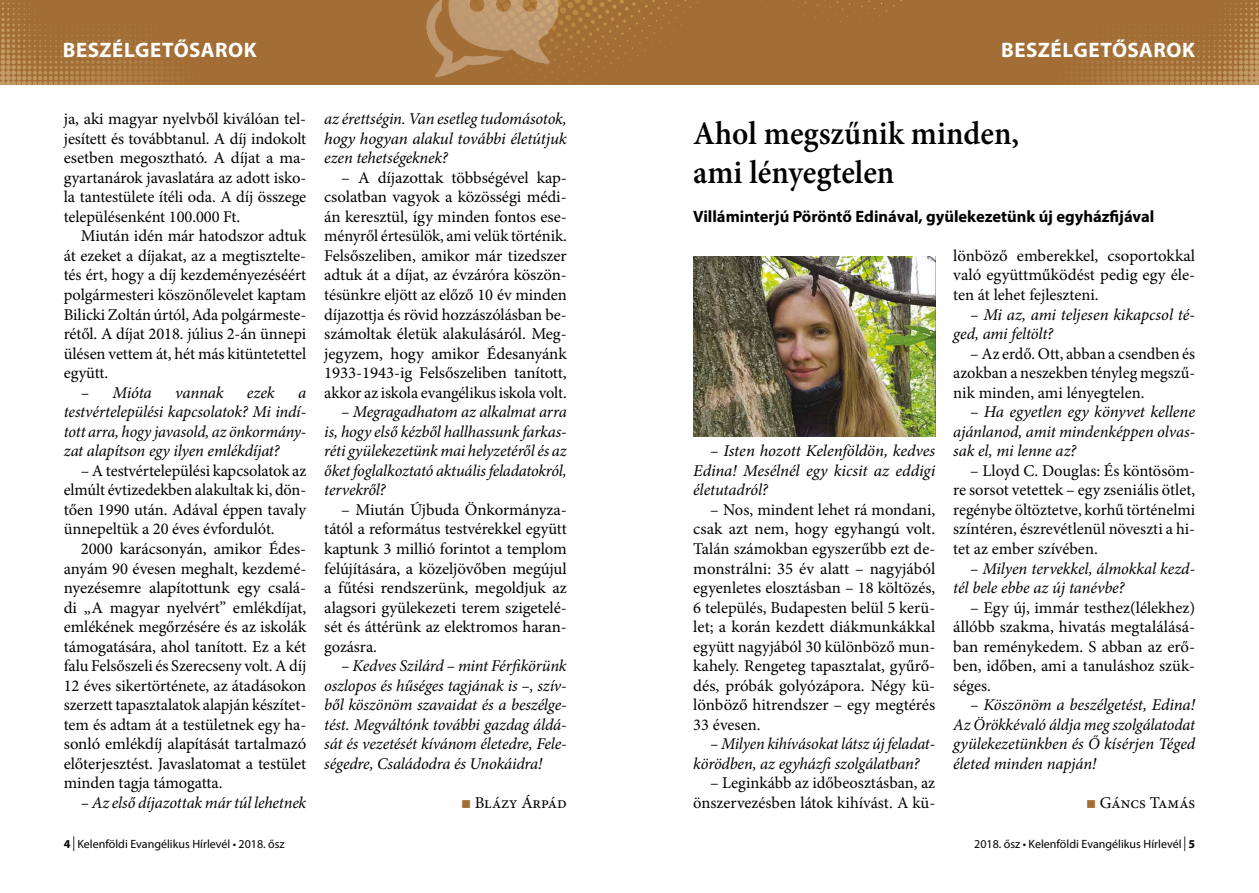
<style>
.page{position:relative;width:1259px;height:893px;background:#fff}
.page>*{position:absolute;margin:0;border:0;box-sizing:border-box;transform-origin:0 0}
.t1{font:600 33px/39.2px "Minion Pro";color:#000;scale:.95 1}
.t2{font:700 21px "Myriad Pro";letter-spacing:.025em;color:#fff}
.t3{font:16.5px/19.5px "Minion Pro";letter-spacing:-.005em;color:#000;text-align:justify}
.t4{font:italic 16.5px/19.5px "Minion Pro";letter-spacing:-.01em;color:#000;text-align:justify}
.t5{font:700 16.5px "Myriad Pro";color:#000}
.t6{font:12px "Myriad Pro";color:#000}
.s1{color:#a36e35}
.s2{font-weight:700}
.s3{font-size:21.6px}
</style>
<div class="page">
<div style="left:0;top:0;width:1259px;height:85px;background:#a36e35"></div>
<svg style="left:0;top:2px;width:163px;height:83px"></svg>
<svg style="left:1092px;top:2px;width:167px;height:83px"></svg>
<svg style="left:562px;top:0;width:340px;height:84px"></svg>
<img style="left:426px;top:0;width:136px;height:80px">
<img style="left:693px;top:256px;width:242px;height:181px">
<p class="t2" style="left:63px;top:36px;width:195px">BESZÉLGETŐSAROK</p>
<p class="t2" style="left:1001px;top:36px;width:195px">BESZÉLGETŐSAROK</p>
<p class="t3" style="left:64px;top:109px;width:244px">ja, aki magyar nyelvből kiválóan tel&shy;jesített és továbbtanul. A díj indokolt esetben megosztható. A díjat a ma&shy;gyartanárok javaslatára az adott isko&shy;la tantestülete ítéli oda. A díj összege településenként 100.000 Ft.</p>
<p class="t3" style="left:64px;top:226px;width:244px;text-indent:17px">Miután idén már hatodszor adtuk át ezeket a díjakat, az a megtisztelte&shy;tés ért, hogy a díj kezdeményezéséért polgármesteri köszönőlevelet kaptam Bilicki Zoltán úrtól, Ada polgármeste&shy;rétől. A díjat 2018. július 2-án ünnepi ülésen vettem át, hét más kitüntetettel együtt.</p>
<p class="t4" style="left:81px;top:383px;width:73px">– Mióta</p>
<p class="t4" style="left:175px;top:383px;width:50px">vannak</p>
<p class="t4" style="left:247px;top:383px;width:29px">ezek</p>
<p class="t4" style="left:64px;top:383px;width:244px;text-indent:234px">a testvértelepülési kapcsolatok? Mi indí&shy;tott arra, hogy javasold, az önkormány&shy;zat alapítson egy ilyen emlékdíjat?</p>
<p class="t3" style="left:64px;top:461px;width:244px;text-indent:17px">– A testvértelepülési kapcsolatok az elmúlt évtizedekben alakultak ki, dön&shy;tően 1990 után. Adával éppen tavaly ünnepeltük a 20 éves évfordulót.</p>
<p class="t3" style="left:64px;top:539px;width:244px;text-indent:17px">2000 karácsonyán, amikor Édes&shy;anyám 90 évesen meghalt, kezdemé&shy;nyezésemre alapítottunk egy csalá&shy;di „A magyar nyelvért” emlékdíjat, emlékének megőrzésére és az iskolák támogatására, ahol tanított. Ez a két falu Felsőszeli és Szerecseny volt. A díj 12 éves sikertörténete, az átadásokon szerzett tapasztalatok alapján készítet&shy;tem és adtam át a testületnek egy ha&shy;sonló emlékdíj alapítását tartalmazó előterjesztést. Javaslatomat a testület minden tagja támogatta.</p>
<p class="t4" style="left:81px;top:793px;width:227px">– Az első díjazottak már túl lehetnek</p>
<p class="t4" style="left:324px;top:109px;width:244px">az érettségin. Van esetleg tudomásotok, hogy hogyan alakul további életútjuk ezen tehetségeknek?</p>
<p class="t3" style="left:324px;top:168px;width:244px;text-indent:17px">– A díjazottak többségével kap&shy;csolatban vagyok a közösségi médi&shy;án keresztül, így minden fontos ese&shy;ményről értesülök, ami velük történik.<br>Felsőszeliben, amikor már tizedszer adtuk át a díjat, az évzáróra köszön&shy;tésünkre eljött az előző 10 év minden díjazottja és rövid hozzászólásban be&shy;számoltak életük alakulásáról. Meg&shy;jegyzem, hogy amikor Édesanyánk 1933-1943-ig Felsőszeliben tanított, akkor az iskola evangélikus iskola volt.</p>
<p class="t4" style="left:324px;top:402px;width:244px;text-indent:17px">– Megragadhatom az alkalmat arra is, hogy első kézből hallhassunk farkas&shy;réti gyülekezetünk mai helyzetéről és az őket foglalkoztató aktuális feladatokról, tervekről?</p>
<p class="t3" style="left:324px;top:500px;width:244px;text-indent:17px">– Miután Újbuda Önkormányza&shy;tától a református testvérekkel együtt kaptunk 3 millió forintot a templom felújítására, a közeljövőben megújul a fűtési rendszerünk, megoldjuk az alagsori gyülekezeti terem szigetelé&shy;sét és áttérünk az elektromos haran&shy;gozásra.</p>
<p class="t4" style="left:324px;top:656px;width:244px;text-indent:17px">– Kedves Szilárd – mint Férfikörünk oszlopos és hűséges tagjának is –, szív&shy;ből köszönöm szavaidat és a beszélge&shy;tést. Megváltónk további gazdag áldá&shy;sát és vezetését kívánom életedre, Fele&shy;ségedre, Családodra és Unokáidra!</p>
<p class="t3" style="left:461px;top:793px;width:107px"><span class="s1">■</span> Blázy Árpád</p>
<h1 class="t1" style="left:693px;top:113px;width:345px">Ahol megszűnik minden, ami lényegtelen</h1>
<p class="t5" style="left:693px;top:205px;width:463px">Villáminterjú Pöröntő Edinával, gyülekezetünk új egyházfijával</p>
<p class="t4" style="left:693px;top:441px;width:243px;text-indent:17px">– Isten hozott Kelenföldön, kedves Edina! Mesélnél egy kicsit az eddigi életutadról?</p>
<p class="t3" style="left:693px;top:500px;width:243px;text-indent:17px">– Nos, mindent lehet rá mondani, csak azt nem, hogy egyhangú volt.<br>Talán számokban egyszerűbb ezt de&shy;monstrálni: 35 év alatt – nagyjából egyenletes elosztásban – 18 költözés, 6 település, Budapesten belül 5 kerü&shy;let; a korán kezdett diákmunkákkal együtt nagyjából 30 különböző mun&shy;kahely. Rengeteg tapasztalat, gyűrő&shy;dés, próbák golyózápora. Négy kü&shy;lönböző hitrendszer – egy megtérés 33 évesen.</p>
<p class="t4" style="left:693px;top:734px;width:243px;text-indent:17px">– Milyen kihívásokat látsz új feladat&shy;körödben, az egyházfi szolgálatban?</p>
<p class="t3" style="left:693px;top:773px;width:243px;text-align:right">– Leginkább az időbeosztásban, az önszervezésben látok kihívást. A kü-</p>
<p class="t3" style="left:953px;top:246px;width:243px">lönböző emberekkel, csoportokkal való együttműködést pedig egy éle&shy;ten át lehet fejleszteni.</p>
<p class="t4" style="left:953px;top:304px;width:243px;text-indent:17px">– Mi az, ami teljesen kikapcsol té&shy;ged, ami feltölt?</p>
<p class="t3" style="left:953px;top:344px;width:243px;text-indent:17px">– Az erdő. Ott, abban a csendben és azokban a neszekben tényleg megszű&shy;nik minden, ami lényegtelen.</p>
<p class="t4" style="left:953px;top:402px;width:243px;text-indent:17px">– Ha egyetlen egy könyvet kellene ajánlanod, amit mindenképpen olvas&shy;sak el, mi lenne az?</p>
<p class="t3" style="left:953px;top:461px;width:243px;text-indent:17px">– Lloyd C. Douglas: És köntösöm&shy;re sorsot vetettek – egy zseniális ötlet, regénybe öltöztetve, korhű történelmi színtéren, észrevétlenül növeszti a hi&shy;tet az ember szívében.</p>
<p class="t4" style="left:953px;top:558px;width:243px;text-indent:17px">– Milyen tervekkel, álmokkal kezd&shy;tél bele ebbe az új tanévbe?</p>
<p class="t3" style="left:953px;top:598px;width:243px;text-indent:17px">– Egy új, immár testhez(lélekhez) állóbb szakma, hivatás megtalálásá&shy;ban reménykedem. S abban az erő&shy;ben, időben, ami a tanuláshoz szük&shy;séges.</p>
<p class="t4" style="left:953px;top:695px;width:243px;text-indent:17px">– Köszönöm a beszélgetést, Edina!<br>Az Örökkévaló áldja meg szolgálatodat gyülekezetünkben és Ő kísérjen Téged életed minden napján!</p>
<p class="t3" style="left:1086px;top:793px;width:111px"><span class="s1">■</span> Gáncs Tamás</p>
<p class="t6" style="left:64px;top:837px;width:222px"><span class="s2">4</span> <span class="s3">I</span> Kelenföldi Evangélikus Hírlevél • 2018. ősz</p>
<p class="t6" style="left:974px;top:837px;width:222px">2018. ősz • Kelenföldi Evangélikus Hírlevél <span class="s3">I</span> <span class="s2">5</span></p>
</div>
